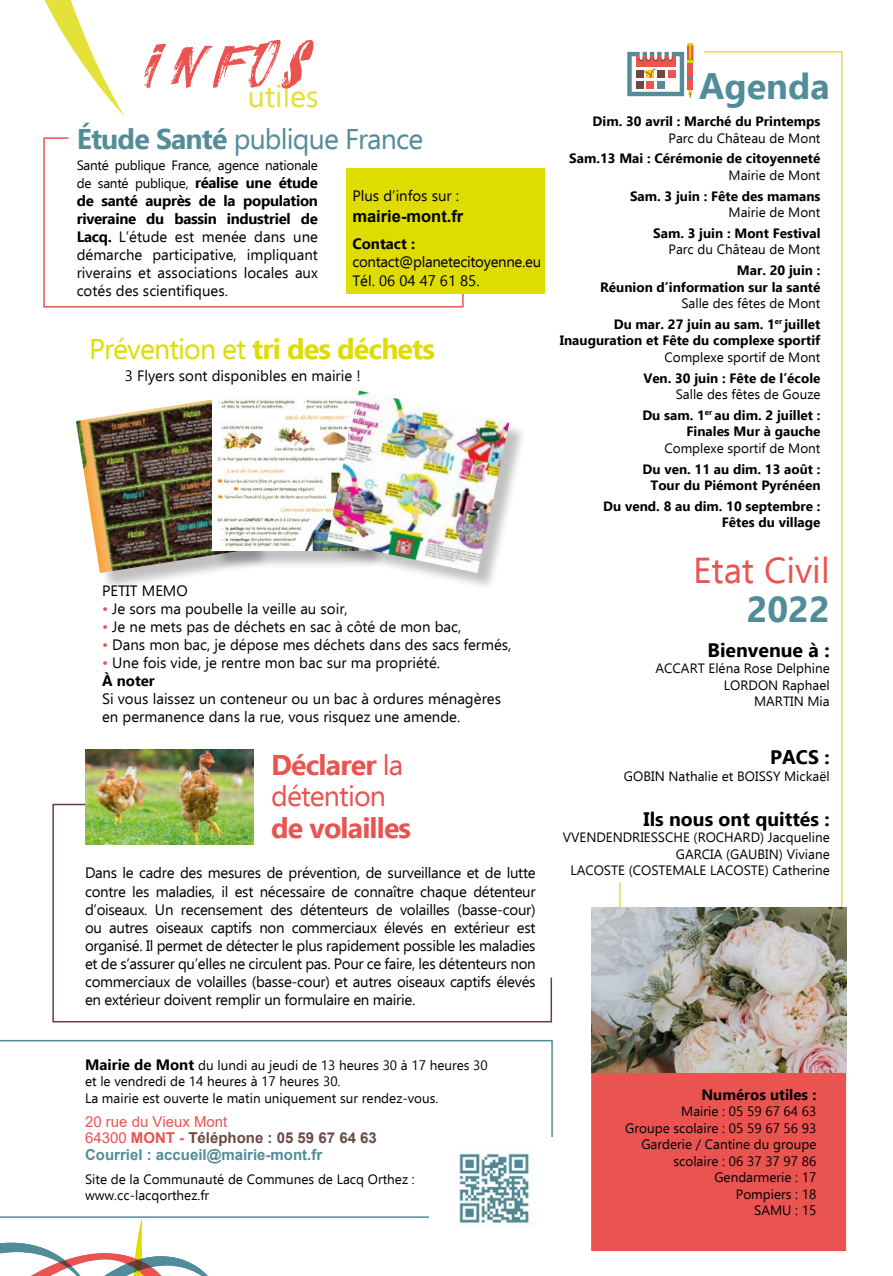
<style>
.page{position:relative;width:893px;height:1276px;background:#fff}
.page>*{position:absolute;margin:0;border:0;box-sizing:border-box;transform-origin:0 0}
.t1{font:50.1px "Italiano";letter-spacing:.2em;color:#ea5350}
.t2{font:700 36px "Ebrima";color:#518c99}
.t3{font:36px "Ebrima";color:#ea5350}
.t4{font:30.45px "Ebrima";color:#e4e139}
.t5{font:700 28.5px "Ebrima";letter-spacing:-.03em;color:#dedc00}
.t6{font:28.5px "Ebrima";letter-spacing:-.03em;color:#548c98}
.t7{font:28.5px/31.5px "Ebrima";letter-spacing:-.03em;color:#e95350}
.t8{font:700 28.5px "Ebrima";letter-spacing:-.03em;color:#e95350}
.t9{font:700 19.5px "Ebrima";color:#000}
.t10{font:700 16.5px "Arial";color:#000}
.t11{font:15px/18px "Ebrima";color:#000;text-align:justify}
.t12{font:700 15px/16.5px "Arial";color:#518c99}
.t13{font:15px/18px "Ebrima";letter-spacing:-.02em;color:#000}
.t14{font:700 15px "Ebrima";color:#000}
.t15{font:13.5px/16.5px "Ebrima";color:#000;text-align:right}
.t16{font:700 13.5px/16.5px "Ebrima";color:#000;text-align:right}
.t17{font:13.5px/18px "Ebrima";letter-spacing:-.02em;color:#000}
.s1{font-weight:700}
.s2{font-weight:700;font-size:15px}
.s3{font-weight:400}
.s4{color:#ea5350}
.s5{font-weight:400;color:#ea5350}
.s6{color:#6b4a45}
</style>
<div class="page">
<div style="left:619px;top:51px;width:223px;height:1188px;background:#fff;border:2px solid #e4e139"></div>
<div style="left:593px;top:22px;width:111px;height:860px;background:#fff"></div>
<div style="left:590px;top:1066px;width:258px;height:186px;background:#e95350;border:2px solid #fff"></div>
<svg style="left:0;top:1217px;width:215px;height:59px"></svg>
<svg style="left:44px;top:0;width:81px;height:117px"></svg>
<svg style="left:0;top:1040px;width:553px;height:177px"></svg>
<img style="left:591px;top:907px;width:255px;height:165px">
<div style="left:429px;top:1137px;width:145px;height:107px;background:#fff"></div>
<img style="left:455px;top:1149px;width:78px;height:78px">
<div style="left:78px;top:399px;width:192px;height:192px;background:#000;opacity:.25"></div>
<img style="left:76px;top:399px;width:176px;height:174px">
<div style="left:215px;top:399px;width:170px;height:171px;background:#000;opacity:.25"></div>
<img style="left:212px;top:397px;width:115px;height:154px">
<div style="left:330px;top:393px;width:198px;height:198px;background:#000;opacity:.25"></div>
<img style="left:327px;top:390px;width:182px;height:183px">
<svg style="left:627px;top:43px;width:66px;height:55px"></svg>
<svg style="left:52px;top:803px;width:501px;height:220px"></svg>
<img style="left:85px;top:749px;width:168px;height:96px">
<svg style="left:43px;top:137px;width:421px;height:171px"></svg>
<div style="left:346px;top:168px;width:198px;height:126px;background:#dedc00"></div>
<h1 class="t1" style="left:144px;top:41px;width:160px">iNfos</h1>
<h3 class="t4" style="left:248px;top:74px;width:73px">utiles</h3>
<h3 class="t6" style="left:77px;top:117px;width:348px"><span class="s1">étude Santé</span> publique France</h3>
<p class="t11" style="left:352px;top:187px;width:108px">Plus d’infos sur :</p>
<p class="t10" style="left:352px;top:205px;width:112px">mairie-mont.fr</p>
<p class="t14" style="left:352px;top:232px;width:64px">Contact :</p>
<p class="t13" style="left:352px;top:253px;width:190px">contact@planetecitoyenne.eu<br>Tél. 06 04 47 61 85.</p>
<p class="t17" style="left:77px;top:156px;width:243px">Santé publique France, agence nationale de santé publique, <span class="s2">réalise une étude</span></p>
<p class="t11" style="left:77px;top:191px;width:243px"><span class="s1">de santé auprès de la population riveraine du bassin industriel de Lacq.</span> L’étude est menée dans une démarche participative, impliquant riverains et associations locales aux cotés des scientifiques.</p>
<h3 class="t5" style="left:89px;top:327px;width:347px"><span class="s3">Prévention et</span> tri des déchets</h3>
<p class="t11" style="left:125px;top:366px;width:237px">3 Flyers sont disponibles en mairie !</p>
<p class="t11" style="left:102px;top:581px;width:87px">PETIT MEMO</p>
<p class="t11" style="left:102px;top:599px;width:247px"><span class="s4">•</span> Je sors ma poubelle la veille au soir,</p>
<p class="t11" style="left:102px;top:617px;width:361px"><span class="s4">•</span> Je ne mets pas de déchets en sac à côté de mon bac,</p>
<p class="t11" style="left:102px;top:635px;width:411px"><span class="s4">•</span> Dans mon bac, je dépose mes déchets dans des sacs fermés,</p>
<p class="t11" style="left:102px;top:653px;width:339px"><span class="s4">•</span> U ne fois vide, je rentre mon bac sur ma propriété.<br><span class="s1">À noter</span></p>
<p class="t11" style="left:102px;top:689px;width:400px">Si vous laissez un conteneur ou un bac à ordures ménagères en permanence dans la rue, vous risquez une amende.</p>
<h3 class="t7" style="left:271px;top:748px;width:134px"><span class="s1">Déclarer</span> la détention</h3>
<h3 class="t8" style="left:271px;top:805px;width:142px">de volailles</h3>
<p class="t11" style="left:85px;top:863px;width:452px">Dans le cadre des mesures de prévention, de surveillance et de lutte contre les maladies, il est nécessaire de connaître chaque détenteur d’oiseaux. Un recensement des détenteurs de volailles (basse-cour) ou autres oiseaux captifs non commerciaux élevés en extérieur est organisé. Il permet de détecter le plus rapidement possible les maladies et de s’assurer qu’elles ne circulent pas. Pour ce faire, les détenteurs non commerciaux de volailles (basse-cour) et autres oiseaux captifs élevés en extérieur doivent remplir un formulaire en mairie.</p>
<h2 class="t2" style="left:699px;top:58px;width:132px">Agenda</h2>
<p class="t16" style="left:593px;top:112px;width:229px">Dim. 30 avril : Marché du Printemps</p>
<p class="t15" style="left:668px;top:129px;width:154px">Parc du Château de Mont</p>
<p class="t16" style="left:569px;top:149px;width:253px">Sam.13 Mai : Cérémonie de citoyenneté</p>
<p class="t15" style="left:729px;top:166px;width:93px">Mairie de Mont</p>
<p class="t16" style="left:630px;top:187px;width:192px">Sam. 3 juin : Fête des mamans</p>
<p class="t15" style="left:729px;top:204px;width:93px">Mairie de Mont</p>
<p class="t16" style="left:653px;top:224px;width:169px">Sam. 3 juin : Mont Festival</p>
<p class="t15" style="left:668px;top:241px;width:154px">Parc du Château de Mont</p>
<p class="t16" style="left:600px;top:261px;width:222px">Mar. 20 juin :<br>Réunion d’information sur la santé</p>
<p class="t16" style="left:614px;top:292px;width:208px;line-height:20.7px"><span class="s3">Salle des fêtes de Mont<br></span>Du mar. 27 juin au sam. 1<sup>er</sup> juillet</p>
<p class="t16" style="left:560px;top:331px;width:262px">Inauguration et Fête du complexe sportif</p>
<p class="t15" style="left:664px;top:348px;width:158px">Complexe sportif de Mont</p>
<p class="t16" style="left:643px;top:369px;width:179px">Ven. 30 juin : Fête de l’école</p>
<p class="t16" style="left:642px;top:383px;width:180px;line-height:20.7px"><span class="s3">Salle des fêtes de Gouze<br></span>Du sam. 1<sup>er</sup> au dim. 2 juillet :</p>
<p class="t16" style="left:686px;top:422px;width:135px">Finales Mur à gauche</p>
<p class="t15" style="left:664px;top:439px;width:158px">Complexe sportif de Mont</p>
<p class="t16" style="left:643px;top:460px;width:179px;text-align:center">Du ven. 11 au dim. 13 août :<br>Tour du Piémont Pyrénéen</p>
<p class="t16" style="left:603px;top:497px;width:219px">Du vend. 8 au dim. 10 septembre :<br>Fêtes du village</p>
<h2 class="t3" style="left:693px;top:543px;width:138px">Etat Civil</h2>
<h2 class="t2" style="left:747px;top:580px;width:84px">2022</h2>
<h3 class="t9" style="left:707px;top:634px;width:124px">Bienvenue à :</h3>
<p class="t15" style="left:656px;top:660px;width:176px">ACCART Eléna Rose Delphine<br>LORDON Raphael<br>MARTIN Mia</p>
<h3 class="t9" style="left:770px;top:742px;width:61px">PACS :</h3>
<p class="t15" style="left:624px;top:767px;width:207px">GOBIN Nathalie et BOISSY Mickaël</p>
<h3 class="t9" style="left:643px;top:803px;width:188px">Ils nous ont quittés :</h3>
<p class="t15" style="left:563px;top:829px;width:269px">VVENDENDRIESSCHE (ROCHARD) Jacqueline<br>GARCIA (GAUBIN) Viviane<br>LACOSTE (COSTEMALE LACOSTE) Catherine</p>
<p class="t15" style="left:85px;top:1056px;width:404px;text-align:left"><span class="s2">Mairie de Mont</span> du lundi au jeudi de 13 heures 30 à 17 heures 30 et le vendredi de 14 heures à 17 heures 30.<br>La mairie est ouverte le matin uniquement sur rendez-vous.</p>
<p class="t12" style="left:85px;top:1113px;width:293px"><span class="s5">20 rue du Vieux Mont<br>64300</span> <span class="s4">MONT -</span> <span class="s6">Téléphone : 05 59 67 64 63<br></span>Courriel : accueil@mairie-mont.fr</p>
<p class="t15" style="left:85px;top:1170px;width:331px;text-align:left">Site de la Communauté de Communes de Lacq Orthez : www.cc-lacqorthez.fr</p>
<p class="t14" style="left:701px;top:1082px;width:117px">Numéros utiles :</p>
<p class="t15" style="left:625px;top:1103px;width:193px">Mairie : 05 59 67 64 63<br>Groupe scolaire : 05 59 67 56 93<br>Garderie / Cantine du groupe scolaire : 06 37 37 97 86<br>Gendarmerie : 17<br>Pompiers : 18<br>SAMU : 15</p>
</div>
